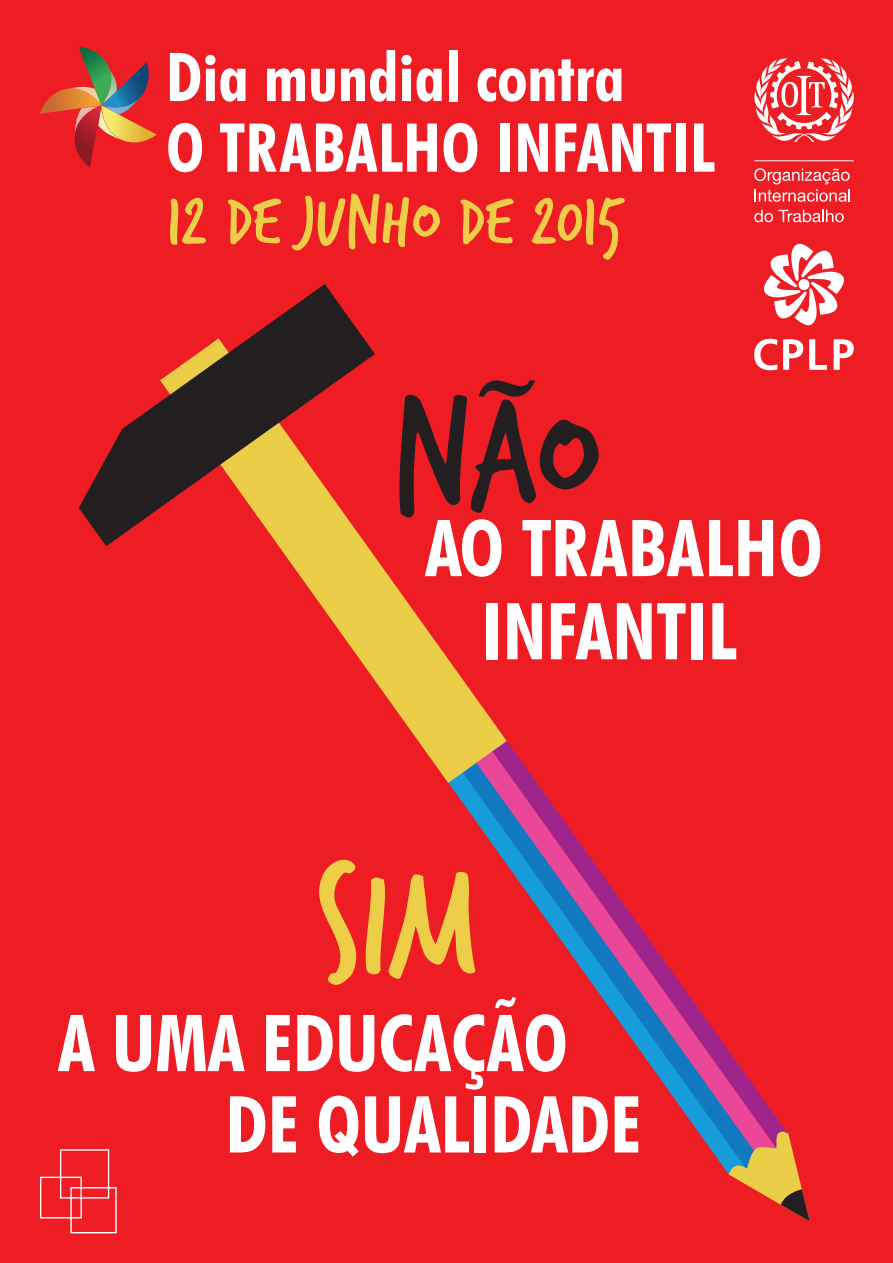
<style>
.page{position:relative;width:893px;height:1263px;background:#ee1d23}
.page>*{position:absolute;margin:0;border:0;box-sizing:border-box;transform-origin:0 0}
.t1{font:165px "Trash Hand";color:#231f20}
.t2{font:165px "Trash Hand";color:#eece48}
.t3{font:700 condensed 78.75px/83.2px "Futura BT";color:#fff;text-align:center}
.t4{font:75px "Trash Hand";color:#eece48}
.t5{font:700 condensed 67.5px "Futura BT";color:#fff}
</style>
<div class="page">
<svg style="left:456px;top:753px;width:304px;height:417px"></svg>
<svg style="left:278px;top:395px;width:229px;height:388px"></svg>
<svg style="left:79px;top:284px;width:296px;height:262px"></svg>
<svg style="left:729px;top:1129px;width:81px;height:92px"></svg>
<svg style="left:40px;top:1149px;width:77px;height:85px"></svg>
<svg style="left:40px;top:47px;width:117px;height:120px"></svg>
<svg style="left:764px;top:243px;width:80px;height:83px"></svg>
<svg style="left:754px;top:339px;width:23px;height:31px"></svg>
<svg style="left:783px;top:339px;width:20px;height:31px"></svg>
<svg style="left:809px;top:339px;width:18px;height:31px"></svg>
<svg style="left:834px;top:339px;width:20px;height:31px"></svg>
<svg style="left:754px;top:58px;width:100px;height:84px"></svg>
<hr style="left:754px;top:161px;width:100px;height:1px;background:#fff">
<svg style="left:754px;top:210px;width:90px;height:12px"></svg>
<svg style="left:754px;top:168px;width:96px;height:34px"></svg>
<svg style="left:479px;top:380px;width:56px;height:17px"></svg>
<p class="t5" style="left:166px;top:36px;width:460px">Dia mundial contra</p>
<p class="t5" style="left:166px;top:107px;width:550px">O TRABALHO INFANTIL</p>
<p class="t4" style="left:166px;top:184px;width:459px">12 de junHo de 2015</p>
<h1 class="t1" style="left:393px;top:373px;width:209px">NAO</h1>
<p class="t3" style="left:425px;top:506px;width:399px">AO TRABALHO<br>INFANTIL</p>
<h1 class="t2" style="left:315px;top:842px;width:165px">SIM</h1>
<p class="t3" style="left:58px;top:1001px;width:511px">A UMA EDUCAÇÃO</p>
<p class="t3" style="left:225px;top:1082px;width:417px">DE QUALIDADE</p>
</div>
